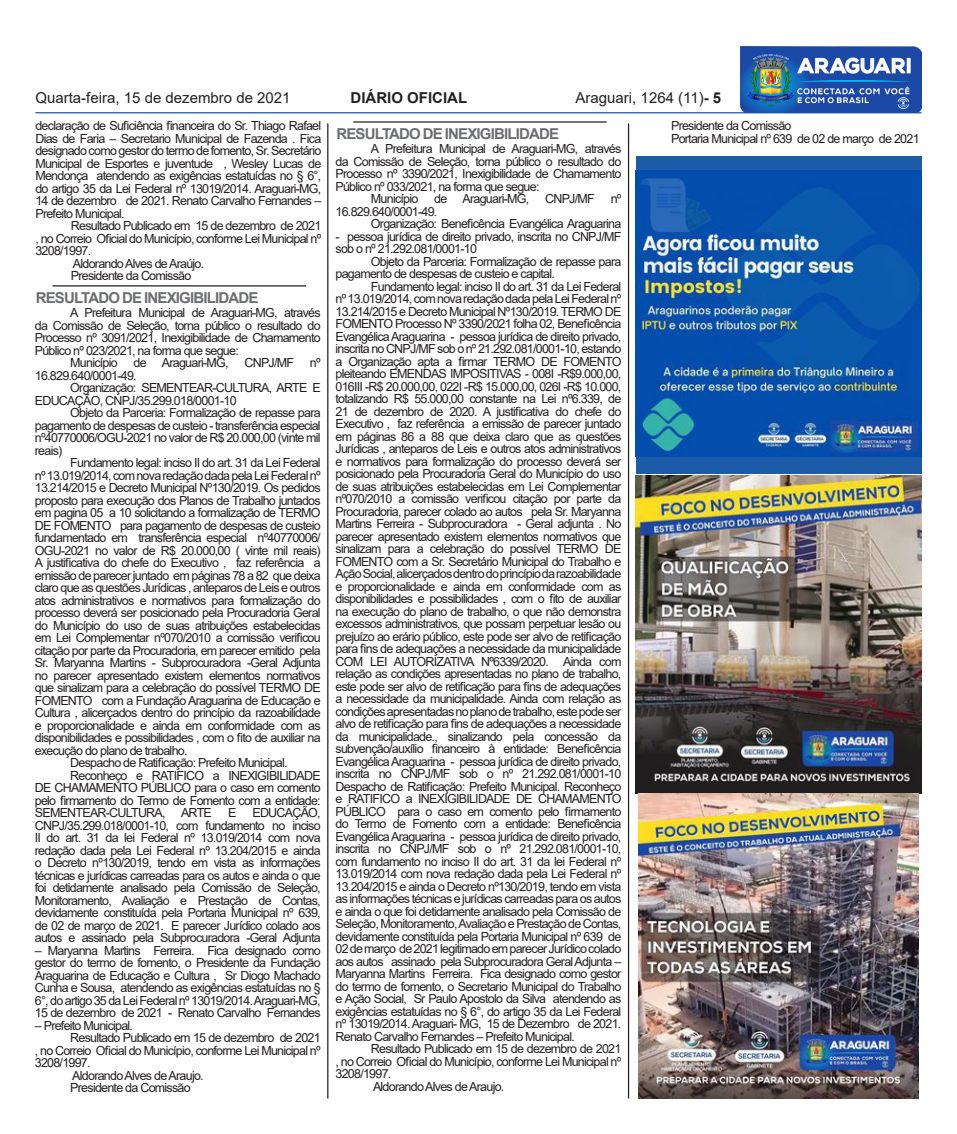
<style>
.page{position:relative;width:957px;height:1134px;background:#fff}
.page>*{position:absolute;margin:0;border:0;box-sizing:border-box;transform-origin:0 0}
.t1{font:700 15px "Arial";letter-spacing:-.055em;color:#6c6d70}
.t2{font:15px "Arial";color:#231f20}
.t3{font:700 15px "Arial";color:#231f20}
.t4{font:12.5px/12.5px "Arial";letter-spacing:-.06em;color:#231f20;text-align:justify}
.s1{font-weight:700}
</style>
<div class="page">
<hr style="left:35px;top:112px;width:886px;height:1px;background:#1c56a5">
<img style="left:741px;top:46px;width:180px;height:66px">
<hr style="left:628px;top:123px;width:1px;height:975px;background:#231f20">
<hr style="left:327px;top:123px;width:1px;height:975px;background:#231f20">
<hr style="left:53px;top:285px;width:253px;height:1px;background:#231f20">
<hr style="left:353px;top:121px;width:253px;height:2px;background:#231f20">
<div style="left:635px;top:156px;width:286px;height:318px;background:#1c5ba7"></div>
<img style="left:635px;top:170px;width:286px;height:286px">
<img style="left:635px;top:475px;width:286px;height:319px">
<img style="left:639px;top:794px;width:279px;height:304px">
<p class="t2" style="left:35px;top:87px;width:257px">Quarta-feira, 15 de dezembro de 2021</p>
<p class="t3" style="left:350px;top:87px;width:118px">DIÁRIO OFICIAL</p>
<p class="t2" style="left:575px;top:87px;width:147px">Araguari, 1264 (11)<span class="s1">- 5</span></p>
<p class="t4" style="left:35px;top:120px;width:287px">declaração de Suficiência financeira do Sr. Thiago Rafael Dias de Faria – Secretario Municipal de Fazenda . Fica designado como gestor do termo de fomento, Sr. Secretário Municipal de Esportes e juventude , Wesley Lucas de Mendonça atendendo as exigências estatuídas no § 6°, do artigo 35 da Lei Federal nº 13019/2014. Araguari-MG, 14 de dezembro de 2021. Renato Carvalho Fernandes – Prefeito Municipal.</p>
<p class="t4" style="left:35px;top:220px;width:287px;text-indent:35px">Resultado Publicado em 15 de dezembro de 2021 , no Correio Oficial do Município, conforme Lei Municipal nº 3208/1997.</p>
<p class="t4" style="left:73px;top:257px;width:133px">Aldorando Alves de Araújo.</p>
<p class="t4" style="left:71px;top:270px;width:122px">Presidente da Comissão</p>
<p class="t1" style="left:36px;top:287px;width:224px">RESULTADO DE INEXIGIBILIDADE</p>
<p class="t4" style="left:35px;top:306px;width:287px;text-indent:35px">A Prefeitura Municipal de Araguari-MG, através da Comissão de Seleção, torna público o resultado do Processo nº 3091/2021, Inexigibilidade de Chamamento Público nº 023/2021, na forma que segue:</p>
<p class="t4" style="left:70px;top:356px;width:49px">Município</p>
<p class="t4" style="left:134px;top:356px;width:97px">de Araguari-MG,</p>
<p class="t4" style="left:244px;top:356px;width:51px">CNPJ/MF</p>
<p class="t4" style="left:310px;top:356px;width:12px">nº</p>
<p class="t4" style="left:35px;top:369px;width:103px">16.829.640/0001-49.</p>
<p class="t4" style="left:35px;top:381px;width:287px;text-indent:35px">Organização: SEMENTEAR-CULTURA, ARTE E<br>EDUCAÇÃO, CNPJ/35.299.018/0001-10</p>
<p class="t4" style="left:35px;top:406px;width:287px;text-indent:35px">Objeto da Parceria: Formalização de repasse para pagamento de despesas de custeio - transferência especial nº40770006/OGU-2021 no valor de R$ 20.000,00 (vinte mil reais)</p>
<p class="t4" style="left:35px;top:456px;width:287px;text-indent:35px">Fundamento legal: inciso II do art. 31 da Lei Federal nº 13.019/2014, com nova redação dada pela Lei Federal nº 13.214/2015 e Decreto Municipal Nº130/2019. Os pedidos proposto para execução dos Planos de Trabalho juntados em pagina 05 a 10 solicitando a formalização de TERMO DE FOMENTO para pagamento de despesas de custeio fundamentado em transferência especial nº40770006/ OGU-2021 no valor de R$ 20.000,00 ( vinte mil reais)<br>A justificativa do chefe do Executivo , faz referência a emissão de parecer juntado em páginas 78 a 82 que deixa claro que as questões Jurídicas , anteparos de Leis e outros atos administrativos e normativos para formalização do processo deverá ser posicionado pela Procuradoria Geral do Município do uso de suas atribuições estabelecidas em Lei Complementar nº070/2010 a comissão verificou citação por parte da Procuradoria, em parecer emitido pela Sr. Maryanna Martins - Subprocuradora -Geral Adjunta no parecer apresentado existem elementos normativos que sinalizam para a celebração do possível TERMO DE FOMENTO com a Fundação Araguarina de Educação e Cultura , alicerçados dentro do princípio da razoabilidade e proporcionalidade e ainda em conformidade com as disponibilidades e possibilidades , com o fito de auxiliar na execução do plano de trabalho.</p>
<p class="t4" style="left:70px;top:756px;width:219px">Despacho de Ratificação: Prefeito Municipal.</p>
<p class="t4" style="left:35px;top:769px;width:287px;text-indent:35px">Reconheço e RATIFICO a INEXIGIBILIDADE DE CHAMAMENTO PÚBLICO para o caso em comento pelo firmamento do Termo de Fomento com a entidade:<br>SEMENTEAR-CULTURA, ARTE</p>
<p class="t4" style="left:671px;top:120px;width:122px">Presidente da Comissão</p>
<p class="t4" style="left:671px;top:132px;width:250px">Portaria Municipal nº 639 de 02 de março de 2021</p>
<p class="t1" style="left:336px;top:123px;width:224px">RESULTADO DE INEXIGIBILIDADE</p>
<p class="t4" style="left:335px;top:142px;width:287px;text-indent:35px">A Prefeitura Municipal de Araguari-MG, através da Comissão de Seleção, torna público o resultado do Processo nº 3390/2021, Inexigibilidade de Chamamento Público nº 033/2021, na forma que segue:</p>
<p class="t4" style="left:371px;top:192px;width:49px">Município</p>
<p class="t4" style="left:434px;top:192px;width:97px">de Araguari-MG,</p>
<p class="t4" style="left:545px;top:192px;width:51px">CNPJ/MF</p>
<p class="t4" style="left:610px;top:192px;width:12px">nº</p>
<p class="t4" style="left:335px;top:205px;width:103px">16.829.640/0001-49.</p>
<p class="t4" style="left:371px;top:217px;width:252px">Organização: Beneficência Evangélica Araguarina</p>
<p class="t4" style="left:335px;top:230px;width:287px">- pessoa jurídica de direito privado, inscrita no CNPJ/MF sob o nº 21.292.081/0001-10</p>
<p class="t4" style="left:335px;top:255px;width:287px;text-indent:35px">Objeto da Parceria: Formalização de repasse para pagamento de despesas de custeio e capital.</p>
<p class="t4" style="left:335px;top:280px;width:287px;text-indent:35px">Fundamento legal: inciso II do art. 31 da Lei Federal nº 13.019/2014, com nova redação dada pela Lei Federal nº 13.214/2015 e Decreto Municipal Nº130/2019. TERMO DE FOMENTO Processo Nº 3390/2021 folha 02, Beneficência Evangélica Araguarina - pessoa jurídica de direito privado, inscrita no CNPJ/MF sob o nº 21.292.081/0001-10, estando a Organização apta a firmar TERMO DE FOMENTO pleiteando EMENDAS IMPOSITIVAS - 008I -R$9.000,00, 016III -R$ 20.000,00, 022I -R$ 15.000,00, 026I -R$ 10.000, totalizando R$ 55.000,00 constante na Lei nº6.339, de 21 de dezembro de 2020. A justificativa do chefe do Executivo , faz referência a emissão de parecer juntado em páginas 86 a 88 que deixa claro que as questões Jurídicas , anteparos de Leis e outros atos administrativos e normativos para formalização do processo deverá ser posicionado pela Procuradoria Geral do Município do uso de suas atribuições estabelecidas em Lei Complementar nº070/2010 a comissão verificou citação por parte da Procuradoria, parecer colado ao autos pela Sr. Maryanna Martins Ferreira - Subprocuradora - Geral adjunta . No parecer apresentado existem elementos normativos que sinalizam para a celebração do possível TERMO DE FOMENTO com a Sr. Secretário Municipal do Trabalho e Ação Social, alicerçados dentro do princípio da razoabilidade e proporcionalidade e ainda em conformidade com as disponibilidades e possibilidades , com o fito de auxiliar na execução do plano de trabalho, o que não demonstra excessos administrativos, que possam perpetuar lesão ou prejuízo ao erário público, este pode ser alvo de retificação para fins de adequações a necessidade da municipalidade COM LEI AUTORIZATIVA Nº6339/2020. Ainda com relação as condições apresentadas no plano de trabalho, este pode ser alvo de retificação para fins de adequações a necessidade da municipalidade. Ainda com relação as condições apresentadas no plano de trabalho, este pode ser alvo de retificação para fins de adequações a necessidade da municipalidade., sinalizando pela concessão da subvenção/auxílio financeiro à entidade: Beneficência Evangélica Araguarina - pessoa jurídica de direito privado, inscrita no CNPJ/MF sob o nº 21.292.081/0001-10<br>Despacho de Ratificação: Prefeito Municipal. Reconheço e RATIFICO a INEXIGIBILIDADE DE CHAMAMENTO PÚBLICO para o caso em comento pelo firmamento do Termo de Fomento com a entidade: Beneficência Evangélica Araguarina - pessoa jurídica de direito privado, inscrita no CNPJ/MF sob o nº 21.292.081/0001-10, com fundamento no inciso II do art. 31 da lei Federal nº 13.019/2014 com nova redação dada pela Lei Federal nº 13.204/2015 e ainda o Decreto nº130/2019, tendo em vista as informações técnicas e jurídicas carreadas para os autos e ainda o que foi detidamente analisado pela Comissão de Seleção, Monitoramento, Avaliação e Prestação de Contas, devidamente constituída pela Portaria Municipal nº 639 de 02 de março de 2021 legitimado em parecer Jurídico colado aos autos assinado pela Subprocuradora Geral Adjunta – Maryanna Martins Ferreira. Fica designado como gestor do termo de fomento, o Secretario Municipal do Trabalho e Ação Social, Sr Paulo Apostolo da Silva atendendo as exigências estatuídas no § 6°, do artigo 35 da Lei Federal nº 13019/2014. Araguari- MG, 15 de Dezembro de 2021.<br>Renato Carvalho Fernandes – Prefeito Municipal.</p>
<p class="t4" style="left:335px;top:1042px;width:287px;text-indent:35px">Resultado Publicado em 15 de dezembro de 2021 , no Correio Oficial do Município, conforme Lei Municipal nº 3208/1997.</p>
<p class="t4" style="left:373px;top:1080px;width:133px">Aldorando Alves de Araujo.</p>
<p class="t4" style="left:35px;top:806px;width:287px;text-indent:218px">EDUCAÇÃO, CNPJ/35.299.018/0001-10, com fundamento no inciso II do art. 31 da lei Federal nº 13.019/2014 com nova redação dada pela Lei Federal nº 13.204/2015 e ainda o Decreto nº130/2019, tendo em vista as informações técnicas e jurídicas carreadas para os autos e ainda o que foi detidamente analisado pela Comissão de Seleção, Monitoramento, Avaliação e Prestação de Contas, devidamente constituída pela Portaria Municipal nº 639, de 02 de março de 2021. E parecer Jurídico colado aos autos e assinado pela Subprocuradora -Geral Adjunta</p>
<p class="t4" style="left:35px;top:944px;width:287px">– Maryanna Martins Ferreira. Fica designado como gestor do termo de fomento, o Presidente da Fundação Araguarina de Educação e Cultura , Sr Diogo Machado Cunha e Sousa, atendendo as exigências estatuídas no § 6°, do artigo 35 da Lei Federal nº 13019/2014. Araguari-MG, 15 de dezembro de 2021 - Renato Carvalho Fernandes</p>
<p class="t4" style="left:35px;top:1019px;width:100px">– Prefeito Municipal.</p>
<p class="t4" style="left:35px;top:1031px;width:287px;text-indent:35px">Resultado Publicado em 15 de dezembro de 2021 , no Correio Oficial do Município, conforme Lei Municipal nº 3208/1997.</p>
<p class="t4" style="left:72px;top:1069px;width:133px">Aldorando Alves de Araujo.</p>
<p class="t4" style="left:70px;top:1081px;width:122px">Presidente da Comissão</p>
<p class="t4" style="left:228px;top:806px;width:10px">E</p>
</div>
